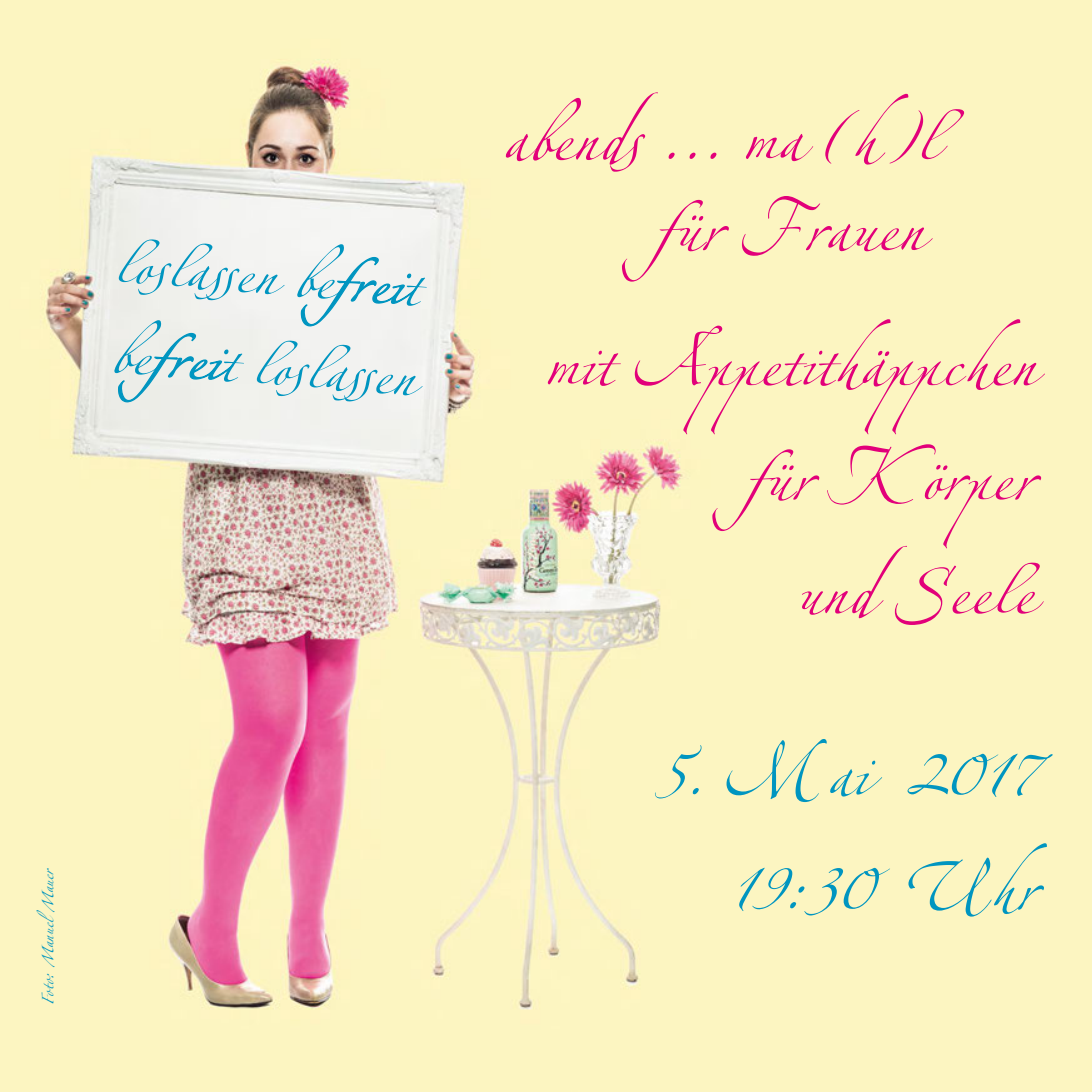
<style>
.page{position:relative;width:1092px;height:1092px;background:#fff}
.page>*{position:absolute;margin:0;border:0;box-sizing:border-box;transform-origin:0 0}
.t1{font:95px/114px "Linotype Zapfino Three";color:#e2007a;text-align:right}
.t2{font:95px/114px "Linotype Zapfino Three";color:#0095c0;text-align:right}
.t3{font:85px/90.2px "Linotype Zapfino Three";color:#0095c0}
.t4{font:25px "Linotype Zapfino One";color:#0095c0}
</style>
<div class="page">
<img style="left:0;top:0;width:1091px;height:1091px">
<svg style="left:300px;top:256px;width:117px;height:71px"></svg>
<svg style="left:117px;top:332px;width:118px;height:71px;background:#d8e6e5"></svg>
<p class="t3" style="left:119px;top:207px;width:309px;rotate:4deg">loslassen befreit befreit loslassen</p>
<p class="t4" style="left:30px;top:1005px;width:138px;rotate:-90deg">Foto: ManuelMauer</p>
<p class="t1" style="left:503px;top:81px;width:436px;line-height:90px">abends ... ma(h)l für Frauen</p>
<p class="t1" style="left:544px;top:294px;width:493px">mit Appetithäppchen für Körper<br>und Seele</p>
<p class="t2" style="left:656px;top:704px;width:383px">5. Mai 2017<br>19:30 Uhr</p>
</div>
